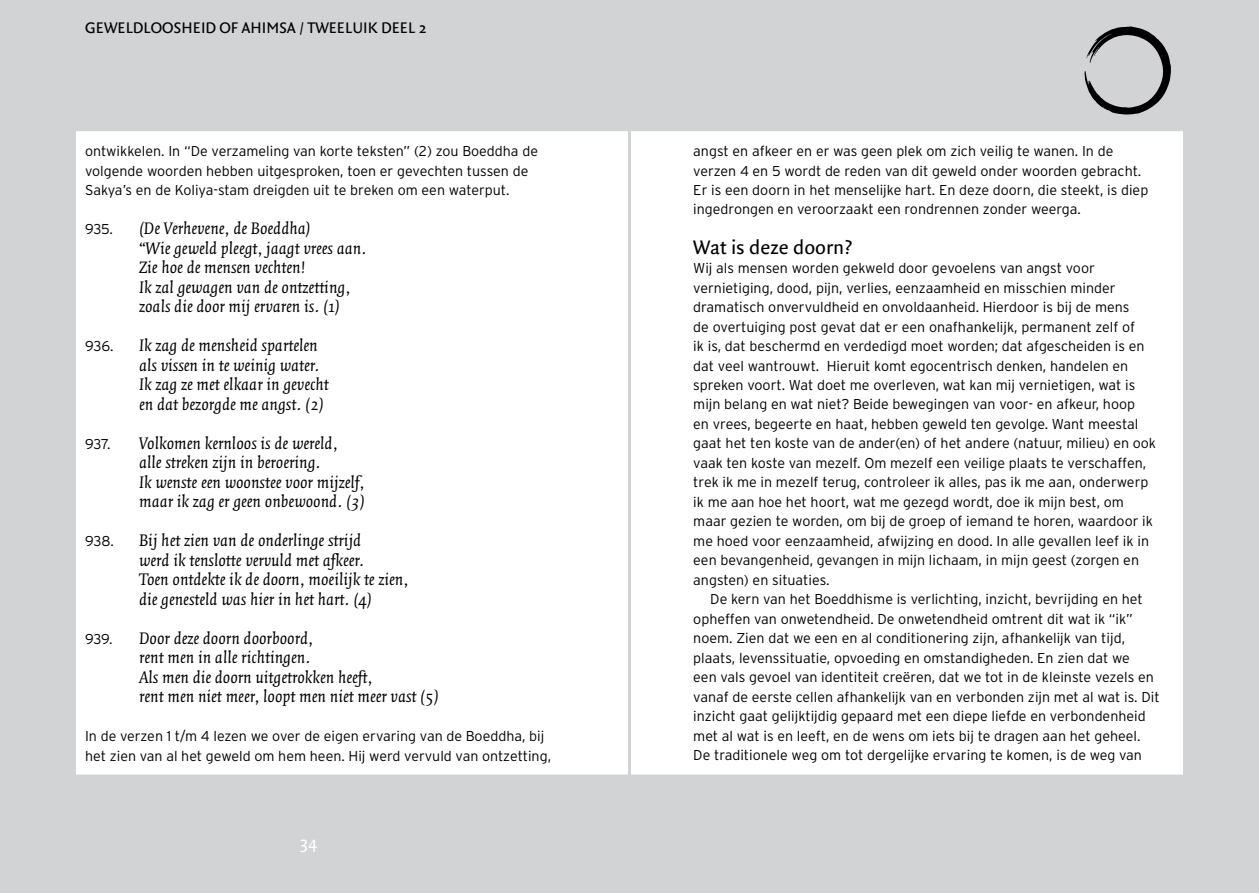
<style>
.page{position:relative;width:1259px;height:893px;background:#fff}
.page>*{position:absolute;margin:0;border:0;box-sizing:border-box;transform-origin:0 0}
.t1{font:21px "Quadraat Sans";color:#000}
.t2{font:italic 18px/19.5px "Quadraat";color:#000}
.t3{font:18px "Quadraat Sans";color:#fff}
.t4{font:16.5px "Quadraat Sans";color:#000}
.t5{font:300 14.25px/19.5px "Interstate";color:#000}
</style>
<div class="page">
<div style="left:629px;top:0;width:630px;height:893px;background:#d1d3d4"></div>
<div style="left:0;top:0;width:629px;height:893px;background:#d1d3d4"></div>
<div style="left:74px;top:130px;width:555px;height:646px;background:#fff;border:2px solid #d1d3d4"></div>
<div style="left:629px;top:130px;width:555px;height:646px;background:#fff;border:2px solid #d1d3d4"></div>
<svg style="left:1084px;top:26px;width:87px;height:89px"></svg>
<p class="t4" style="left:85px;top:18px;width:343px">GEWELDLOOSHEID OF AHIMSA / TWEELUIK DEEL 2</p>
<p class="t5" style="left:85px;top:141px;width:454px">ontwikkelen. In “De verzameling van korte teksten” (2) zou Boeddha de volgende woorden hebben uitgesproken, toen er gevechten tussen de<br>Sakya’s en de Koliya-stam dreigden uit te breken om een waterput.</p>
<p class="t5" style="left:85px;top:219px;width:29px">935.</p>
<p class="t2" style="left:139px;top:219px;width:229px">(De Verhevene, de Boeddha)<br>“Wie geweld pleegt, jaagt vrees aan.<br>Zie hoe de mensen vechten!<br>Ik zal gewagen van de ontzetting, zoals die door mij ervaren is. (1)</p>
<p class="t5" style="left:85px;top:336px;width:30px">936.</p>
<p class="t2" style="left:139px;top:336px;width:191px">Ik zag de mensheid spartelen als vissen in te weinig water.<br>Ik zag ze met elkaar in gevecht en dat bezorgde me angst. (2)</p>
<p class="t5" style="left:85px;top:434px;width:27px">937.</p>
<p class="t2" style="left:139px;top:433px;width:227px">Volkomen kernloos is de wereld,<br>alle streken zijn in beroering.<br>Ik wenste een woonstee voor mijzelf, maar ik zag er geen onbewoond. (3)</p>
<p class="t5" style="left:85px;top:531px;width:30px">938.</p>
<p class="t2" style="left:139px;top:531px;width:271px">Bij het zien van de onderlinge strijd<br>werd ik tenslotte vervuld met afkeer.<br>Toen ontdekte ik de doorn, moeilijk te zien, die genesteld was hier in het hart. (4)</p>
<p class="t5" style="left:85px;top:629px;width:29px">939.</p>
<p class="t2" style="left:139px;top:628px;width:301px">Door deze doorn doorboord,<br>rent men in alle richtingen.<br>Als men die doorn uitgetrokken heeft,<br>rent men niet meer, loopt men niet meer vast (5)</p>
<p class="t5" style="left:85px;top:726px;width:467px">In de verzen 1 t/m 4 lezen we over de eigen ervaring van de Boeddha, bij het zien van al het geweld om hem heen. Hij werd vervuld van ontzetting,</p>
<p class="t3" style="left:299px;top:832px;width:19px">34</p>
<p class="t5" style="left:693px;top:141px;width:456px">angst en afkeer en er was geen plek om zich veilig te wanen. In de verzen 4 en 5 wordt de reden van dit geweld onder woorden gebracht.<br>Er is een doorn in het menselijke hart. En deze doorn, die steekt, is diep ingedrongen en veroorzaakt een rondrennen zonder weerga.</p>
<h1 class="t1" style="left:693px;top:235px;width:160px">Wat is deze doorn?</h1>
<p class="t5" style="left:693px;top:258px;width:464px">Wij als mensen worden gekweld door gevoelens van angst voor vernietiging, dood, pijn, verlies, eenzaamheid en misschien minder dramatisch onvervuldheid en onvoldaanheid. Hierdoor is bij de mens<br>de overtuiging post gevat dat er een onafhankelijk, permanent zelf of<br>ik is, dat beschermd en verdedigd moet worden; dat afgescheiden is en dat veel wantrouwt. Hieruit komt egocentrisch denken, handelen en spreken voort. Wat doet me overleven, wat kan mij vernietigen, wat is mijn belang en wat niet? Beide bewegingen van voor- en afkeur, hoop<br>en vrees, begeerte en haat, hebben geweld ten gevolge. Want meestal gaat het ten koste van de ander(en) of het andere (natuur, milieu) en ook vaak ten koste van mezelf. Om mezelf een veilige plaats te verschaffen, trek ik me in mezelf terug, controleer ik alles, pas ik me aan, onderwerp ik me aan hoe het hoort, wat me gezegd wordt, doe ik mijn best, om maar gezien te worden, om bij de groep of iemand te horen, waardoor ik me hoed voor eenzaamheid, afwijzing en dood. In alle gevallen leef ik in een bevangenheid, gevangen in mijn lichaam, in mijn geest (zorgen en angsten) en situaties.</p>
<p class="t5" style="left:693px;top:590px;width:468px;text-indent:17px">De kern van het Boeddhisme is verlichting, inzicht, bevrijding en het opheffen van onwetendheid. De onwetendheid omtrent dit wat ik “ik” noem. Zien dat we een en al conditionering zijn, afhankelijk van tijd, plaats, levenssituatie, opvoeding en omstandigheden. En zien dat we<br>een vals gevoel van identiteit creëren, dat we tot in de kleinste vezels en vanaf de eerste cellen afhankelijk van en verbonden zijn met al wat is. Dit inzicht gaat gelijktijdig gepaard met een diepe liefde en verbondenheid met al wat is en leeft, en de wens om iets bij te dragen aan het geheel.<br>De traditionele weg om tot dergelijke ervaring te komen, is de weg van</p>
</div>
